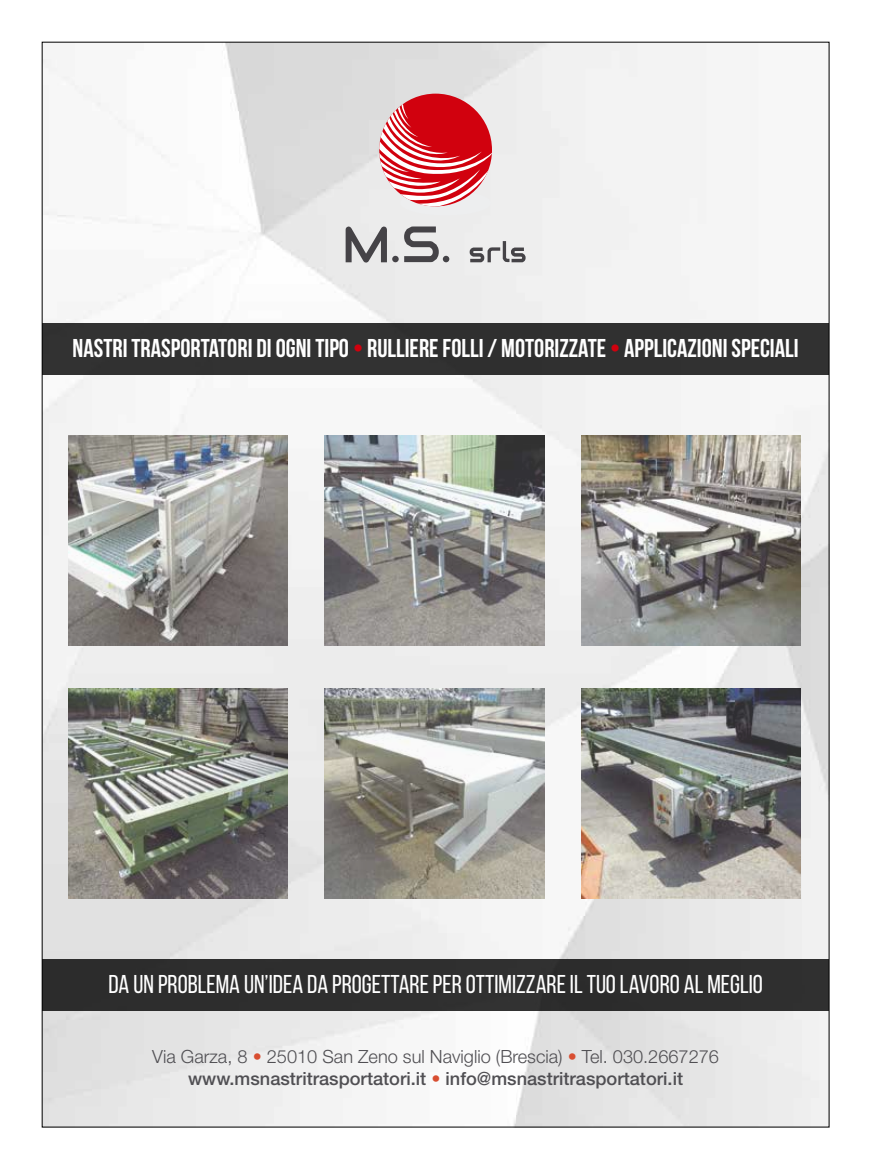
<style>
.page{position:relative;width:872px;height:1170px;background:#fff}
.page>*{position:absolute;margin:0;border:0;box-sizing:border-box;transform-origin:0 0}
.t1{font:700 25.8px "Bebas Neue";color:#fff}
.t2{font:25.8px "Bebas Neue";color:#fff}
.t3{font:300 18.15px/21.8px "Helvetica Neue LT Std";color:#504f53;text-align:center}
.s1{color:#d1010e}
.s2{color:#d84e31}
.s3{font-weight:500}
</style>
<div class="page">
<img style="left:44px;top:44px;width:783px;height:1081px">
<div style="left:42px;top:323px;width:787px;height:51px;background:#313131"></div>
<div style="left:42px;top:959px;width:787px;height:51px;background:#2e2e2e"></div>
<svg style="left:342px;top:94px;width:185px;height:177px;background:#dbacb0"></svg>
<img style="left:69px;top:435px;width:219px;height:210px">
<img style="left:325px;top:435px;width:219px;height:210px">
<img style="left:581px;top:435px;width:219px;height:210px">
<img style="left:69px;top:688px;width:219px;height:210px">
<img style="left:325px;top:688px;width:219px;height:210px">
<img style="left:581px;top:688px;width:219px;height:210px">
<h1 class="t1" style="left:73px;top:334px;width:727px">NASTRI TRASPORTATORI DI OGNI TIPO <span class="s1">•</span> RULLIERE FOLLI / MOTORIZZATE <span class="s1">•</span> APPLICAZIONI SPECIALI</h1>
<h1 class="t2" style="left:108px;top:970px;width:656px">DA UN PROBLEMA UN’IDEA DA PROGETTARE PER OTTIMIZZARE IL TUO LAVORO AL MEGLIO</h1>
<p class="t3" style="left:152px;top:1044px;width:568px">Via Garza, 8 <span class="s2">•</span> 25010 San Zeno sul Naviglio (Brescia) <span class="s2">•</span> Tel. 030.2667276 <span class="s3">www.msnastritrasportatori.it</span> <span class="s2">•</span> <span class="s3">info@msnastritrasportatori.it</span></p>
</div>
